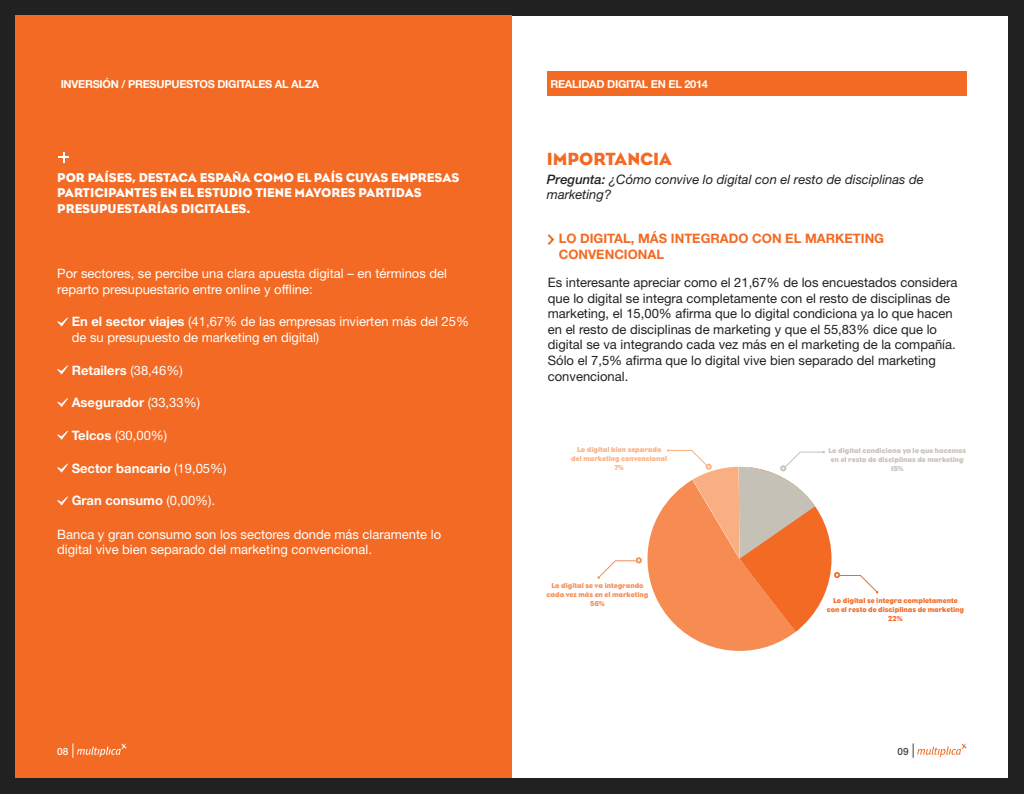
<style>
.page{position:relative;width:1024px;height:794px;background:#fff}
.page>*{position:absolute;margin:0;border:0;box-sizing:border-box;transform-origin:0 0}
.t1{font:18px "Eagle";color:#f26a23}
.t2{font:13px/15.6px "Helvetica Neue LT Std";color:#212121}
.t3{font:13px/15.6px "Helvetica Neue LT Std";color:#fff}
.t4{font:13px/15.6px "Eagle";color:#fff}
.t5{font:700 13px "Helvetica Neue LT Std";color:#fff}
.t6{font:italic 13px/15.6px "Helvetica Neue LT Std";color:#212121}
.t7{font:700 13px "Helvetica Neue LT Std";color:#f26a23}
.t8{font:700 11px "Helvetica Neue LT Std";letter-spacing:-.025em;color:#fff}
.t9{font:500 10px "Helvetica Neue LT Std";color:#fff}
.t10{font:500 10px "Helvetica Neue LT Std";color:#424242}
.t11{font:7.3px/9.1px "Eagle";color:#c5c1b7;text-align:center}
.t12{font:7.3px/9.1px "Eagle";color:#f26a23;text-align:center}
.t13{font:7.3px/9.1px "Eagle";color:#f68c52;text-align:center}
.t14{font:7.3px/9.1px "Eagle";color:#faaf82;text-align:center}
.s1{font-weight:700}
.s2{font-weight:400}
.s3{font-weight:500}
</style>
<div class="page">
<div style="left:0;top:0;width:16px;height:793px;background:#212121"></div>
<div style="left:0;top:0;width:1024px;height:16px;background:#212121"></div>
<div style="left:0;top:778px;width:1024px;height:15px;background:#212121"></div>
<div style="left:1008px;top:0;width:16px;height:793px;background:#212121"></div>
<div style="left:16px;top:16px;width:496px;height:762px;background:#f26a23"></div>
<svg style="left:58px;top:152px;width:11px;height:11px"></svg>
<svg style="left:913px;top:743px;width:54px;height:14px"></svg>
<div style="left:547px;top:71px;width:420px;height:25px;background:#f26a23"></div>
<svg style="left:547px;top:234px;width:8px;height:11px"></svg>
<svg style="left:57px;top:317px;width:11px;height:9px"></svg>
<svg style="left:57px;top:365px;width:11px;height:9px"></svg>
<svg style="left:57px;top:398px;width:11px;height:9px"></svg>
<svg style="left:57px;top:430px;width:11px;height:9px"></svg>
<svg style="left:57px;top:463px;width:11px;height:9px"></svg>
<svg style="left:57px;top:496px;width:11px;height:9px"></svg>
<svg style="left:73px;top:743px;width:53px;height:14px"></svg>
<svg style="left:597px;top:449px;width:281px;height:201px"></svg>
<p class="t8" style="left:61px;top:77px;width:8px">INVERSIÓN</p>
<p class="t8" style="left:121px;top:77px;width:15px">/ PRESUPUESTOS</p>
<p class="t8" style="left:217px;top:77px;width:7px">DIGITALES</p>
<p class="t8" style="left:275px;top:77px;width:44px">AL ALZA</p>
<p class="t8" style="left:550px;top:77px;width:159px">REALIDAD DIGITAL EN EL 2014</p>
<p class="t4" style="left:57px;top:169px;width:404px">Por países, destaca España como el país cuyas empresas participantes en el estudio tiene mayores partidas presupu</p>
<p class="t4" style="left:117px;top:201px;width:135px">estarías digitales.</p>
<p class="t3" style="left:57px;top:265px;width:391px">Por sectores, se percibe una clara apuesta digital – en términos del reparto presupuestario entre online y offline:</p>
<p class="t3" style="left:72px;top:314px;width:399px"><span class="s1">EN EL SECTOR VIAJES</span> (41,67% de las empresas invierten más del 25% de su presupuesto de marketing en digital)</p>
<p class="t5" style="left:72px;top:362px;width:112px">RETAILERS <span class="s2">(38,46%)</span></p>
<p class="t5" style="left:72px;top:394px;width:130px">ASEGURADOR <span class="s2">(33,33%)</span></p>
<p class="t3" style="left:72px;top:427px;width:97px"><span class="s1">TELCOS</span> (30,00%)</p>
<p class="t5" style="left:72px;top:460px;width:156px">SECTOR BANCARIO <span class="s2">(19,05%)</span></p>
<p class="t5" style="left:72px;top:492px;width:145px">GRAN CONSUMO <span class="s2">(0,00%).</span></p>
<p class="t3" style="left:57px;top:526px;width:385px">Banca y gran consumo son los sectores donde más claramente lo digital vive bien separado del marketing convencional.</p>
<h1 class="t1" style="left:547px;top:149px;width:45px">IM PORTANCIA</h1>
<p class="t6" style="left:547px;top:171px;width:378px"><span class="s3">Pregunta:</span> ¿Cómo convive lo digital con el resto de disciplinas de marketing?</p>
<p class="t7" style="left:559px;top:231px;width:30px">LO DIGITAL</p>
<p class="t7" style="left:631px;top:231px;width:50px">, MÁS INTEGRADO</p>
<p class="t7" style="left:752px;top:231px;width:11px">CON</p>
<p class="t7" style="left:785px;top:231px;width:68px">EL MAR KETING</p>
<p class="t7" style="left:559px;top:246px;width:10px">CONVENCIONAL</p>
<p class="t2" style="left:548px;top:274px;width:411px">Es interesante apreciar como el 21,67% de los encuestados considera que lo digital se integra completamente con el resto de disciplinas de marketing, el 15,00% afirma que lo digital condiciona ya lo que hacen en el resto de disciplinas de marketing y que el 55,83% dice que lo digital se va integrando cada vez más en el marketing de la compañía.<br>Sólo el 7,5% afirma que lo digital vive bien separado del marketing convencional.</p>
<p class="t14" style="left:571px;top:444px;width:97px">lo digital bien separado del marketing convencional<br>7%</p>
<p class="t13" style="left:547px;top:580px;width:103px">lo digital se va integrando cada vez más en el marketing<br>56%</p>
<p class="t11" style="left:828px;top:446px;width:139px">lo digital condiciona ya lo que hacemos en el resto de disciplinas de marketing<br>15%</p>
<p class="t12" style="left:827px;top:595px;width:139px">lo digital se integra completamente con el resto de disciplinas de marketing<br>22%</p>
<p class="t9" style="left:57px;top:745px;width:13px">08</p>
<p class="t10" style="left:897px;top:745px;width:13px">09</p>
</div>
